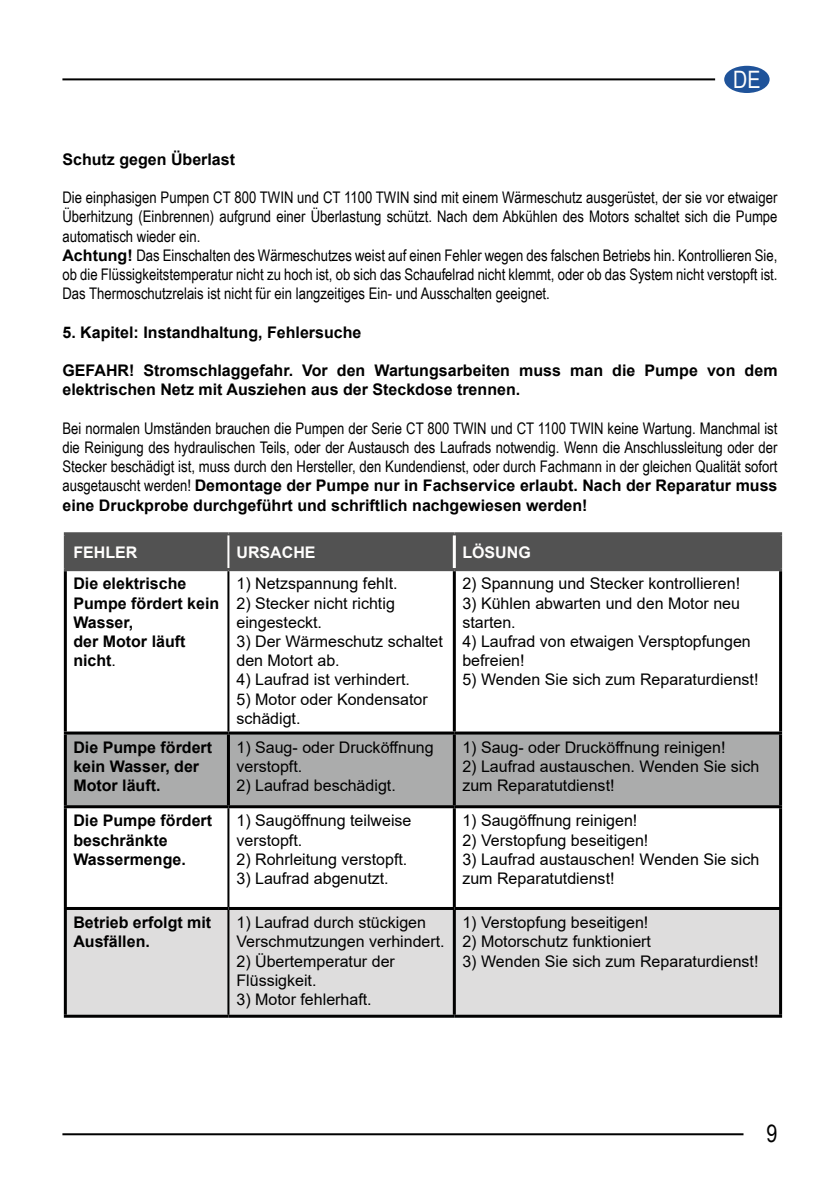
<style>
.page{position:relative;width:840px;height:1191px;background:#fff}
.page>*{position:absolute;margin:0;border:0;box-sizing:border-box;transform-origin:0 0}
.t1{font:24px "Arial Narrow";color:#fffefd}
.t2{font:24px "Arial Narrow";color:#000}
.t3{font:16px/19.2px "Arial Narrow";color:#000}
.t4{font:16px/19.2px "Arial";color:#000}
.t5{font:700 16px/19.2px "Arial";color:#000}
.t6{font:700 16px "Arial";color:#fffefd}
.s1{font-family:"Arial";font-weight:700}
.s2{font-family:"Arial Narrow";font-weight:400}
.s3{font-weight:400}
</style>
<div class="page">
<hr style="left:62px;top:78px;width:652px;height:2px;background:#000">
<div style="left:723px;top:66px;width:46px;height:27px;background:#1f539a;border-radius:50%"></div>
<hr style="left:62px;top:1133px;width:681px;height:2px;background:#000">
<div style="left:65px;top:534px;width:163px;height:35px;background:#525252"></div>
<div style="left:229px;top:535px;width:549px;height:33px;background:#525252"></div>
<div style="left:67px;top:734px;width:711px;height:71px;background:#abacac"></div>
<div style="left:67px;top:910px;width:711px;height:104px;background:#dedddd"></div>
<hr style="left:227px;top:571px;width:2px;height:160px;background:#000">
<hr style="left:227px;top:808px;width:2px;height:99px;background:#000">
<hr style="left:227px;top:910px;width:2px;height:104px;background:#000">
<hr style="left:64px;top:734px;width:3px;height:71px;background:#000">
<hr style="left:227px;top:734px;width:3px;height:71px;background:#000">
<hr style="left:64px;top:571px;width:3px;height:160px;background:#000">
<hr style="left:452px;top:571px;width:3px;height:160px;background:#000">
<hr style="left:778px;top:571px;width:3px;height:160px;background:#000">
<hr style="left:452px;top:734px;width:3px;height:71px;background:#000">
<hr style="left:778px;top:734px;width:3px;height:71px;background:#000">
<hr style="left:64px;top:808px;width:3px;height:99px;background:#000">
<hr style="left:452px;top:808px;width:3px;height:99px;background:#000">
<hr style="left:778px;top:808px;width:3px;height:99px;background:#000">
<hr style="left:64px;top:910px;width:3px;height:104px;background:#000">
<hr style="left:452px;top:910px;width:3px;height:104px;background:#000">
<hr style="left:778px;top:910px;width:3px;height:104px;background:#000">
<hr style="left:64px;top:731px;width:164px;height:3px;background:#000">
<hr style="left:228px;top:731px;width:226px;height:3px;background:#000">
<hr style="left:454px;top:731px;width:327px;height:3px;background:#000">
<hr style="left:64px;top:805px;width:164px;height:3px;background:#000">
<hr style="left:228px;top:805px;width:226px;height:3px;background:#000">
<hr style="left:454px;top:805px;width:327px;height:3px;background:#000">
<hr style="left:64px;top:907px;width:164px;height:3px;background:#000">
<hr style="left:228px;top:907px;width:226px;height:3px;background:#000">
<hr style="left:454px;top:907px;width:327px;height:3px;background:#000">
<hr style="left:64px;top:1014px;width:164px;height:3px;background:#000">
<hr style="left:228px;top:1014px;width:226px;height:3px;background:#000">
<hr style="left:454px;top:1014px;width:327px;height:3px;background:#000">
<hr style="left:227px;top:535px;width:2px;height:33px;background:#fffefd">
<hr style="left:452px;top:535px;width:3px;height:33px;background:#fffefd">
<hr style="left:64px;top:532px;width:164px;height:3px;background:#525252">
<hr style="left:64px;top:535px;width:3px;height:33px;background:#525252">
<hr style="left:228px;top:532px;width:226px;height:3px;background:#525252">
<hr style="left:454px;top:532px;width:327px;height:3px;background:#525252">
<hr style="left:778px;top:535px;width:3px;height:33px;background:#525252">
<hr style="left:64px;top:568px;width:164px;height:3px;background:#525252">
<hr style="left:228px;top:568px;width:226px;height:3px;background:#525252">
<hr style="left:454px;top:568px;width:327px;height:3px;background:#525252">
<h1 class="t1" style="left:732px;top:62px;width:29px">DE</h1>
<p class="t5" style="left:62px;top:150px;width:174px">Schutz gegen Überlast</p>
<p class="t3" style="left:62px;top:187px;width:716px">Die einphasigen Pumpen CT 800 TWIN und CT 1100 TWIN sind mit einem Wärmeschutz ausgerüstet, der sie vor etwaiger Überhitzung (Einbrennen) aufgrund einer Überlastung schützt. Nach dem Abkühlen des Motors schaltet sich die Pumpe automatisch wieder ein.<br><span class="s1">Achtung!</span> Das Einschalten des Wärmeschutzes weist auf einen Fehler wegen des falschen Betriebs hin. Kontrollieren Sie, ob die Flüssigkeitstemperatur nicht zu hoch ist, ob sich das Schaufelrad nicht klemmt, oder ob das System nicht verstopft ist.<br>Das Thermoschutzrelais ist nicht für ein langzeitiges Ein- und Ausschalten geeignet.</p>
<p class="t5" style="left:62px;top:322px;width:300px">5. Kapitel: Instandhaltung, Fehlersuche</p>
<p class="t5" style="left:62px;top:361px;width:716px">GEFAHR! Stromschlaggefahr. Vor den Wartungsarbeiten muss man die Pumpe von dem elektrischen Netz mit Ausziehen aus der Steckdose trennen.</p>
<p class="t3" style="left:62px;top:418px;width:716px;text-align:justify">Bei normalen Umständen brauchen die Pumpen der Serie CT 800 TWIN und CT 1100 TWIN keine Wartung. Manchmal ist die Reinigung des hydraulischen Teils, oder der Austausch des Laufrads notwendig. Wenn die Anschlussleitung oder der Stecker beschädigt ist, muss durch den Hersteller, den Kundendienst, oder durch Fachmann in der gleichen Qualität sofort</p>
<p class="t5" style="left:62px;top:476px;width:716px"><span class="s2">ausgetauscht werden!</span> Demontage der Pumpe nur in Fachservice erlaubt. Nach der Reparatur muss eine Druckprobe durchgeführt und schriftlich nachgewiesen werden!</p>
<p class="t6" style="left:73px;top:540px;width:65px">FEHLER</p>
<p class="t6" style="left:236px;top:540px;width:81px">URSACHE</p>
<p class="t6" style="left:462px;top:540px;width:70px">LÖSUNG</p>
<p class="t5" style="left:73px;top:574px;width:147px">Die elektrische<br>Pumpe fördert kein<br>Wasser,<br>der Motor läuft nicht<span class="s3">.</span></p>
<p class="t4" style="left:236px;top:574px;width:162px">1) Netzspannung fehlt.</p>
<p class="t4" style="left:462px;top:574px;width:279px">2) Spannung und Stecker kontrollieren!</p>
<p class="t4" style="left:462px;top:593px;width:279px">3) Kühlen abwarten und den Motor neu starten.</p>
<p class="t4" style="left:462px;top:631px;width:290px">4) Laufrad von etwaigen Versptopfungen befreien!</p>
<p class="t4" style="left:462px;top:670px;width:297px">5) Wenden Sie sich zum Reparaturdienst!</p>
<p class="t4" style="left:236px;top:593px;width:160px">2) Stecker nicht richtig eingesteckt.</p>
<p class="t4" style="left:236px;top:631px;width:208px">3) Der Wärmeschutz schaltet den Motort ab.</p>
<p class="t4" style="left:236px;top:670px;width:175px">4) Laufrad ist verhindert.</p>
<p class="t4" style="left:236px;top:689px;width:193px">5) Motor oder Kondensator schädigt.</p>
<p class="t5" style="left:73px;top:737px;width:140px">Die Pumpe fördert kein Wasser, der<br>Motor läuft.</p>
<p class="t4" style="left:236px;top:737px;width:199px">1) Saug- oder Drucköffnung verstopft.</p>
<p class="t4" style="left:236px;top:775px;width:161px">2) Laufrad beschädigt.</p>
<p class="t5" style="left:73px;top:811px;width:140px">Die Pumpe fördert beschränkte<br>Wassermenge.</p>
<p class="t4" style="left:236px;top:811px;width:176px">1) Saugöffnung teilweise verstopft.</p>
<p class="t4" style="left:236px;top:849px;width:172px">2) Rohrleitung verstopft.</p>
<p class="t4" style="left:236px;top:868px;width:154px">3) Laufrad abgenutzt.</p>
<p class="t5" style="left:73px;top:913px;width:139px">Betrieb erfolgt mit<br>Ausfällen.</p>
<p class="t4" style="left:236px;top:912px;width:210px">1) Laufrad durch stückigen<br>Verschmutzungen verhindert.</p>
<p class="t4" style="left:236px;top:951px;width:160px">2) Übertemperatur der<br>Flüssigkeit.</p>
<p class="t4" style="left:236px;top:989px;width:137px">3) Motor fehlerhaft.</p>
<p class="t4" style="left:462px;top:737px;width:264px">1) Saug- oder Drucköffnung reinigen!</p>
<p class="t4" style="left:462px;top:756px;width:298px">2) Laufrad austauschen. Wenden Sie sich zum Reparatutdienst!</p>
<p class="t4" style="left:462px;top:811px;width:176px">1) Saugöffnung reinigen!</p>
<p class="t4" style="left:462px;top:830px;width:187px">2) Verstopfung beseitigen!</p>
<p class="t4" style="left:462px;top:849px;width:298px">3) Laufrad austauschen! Wenden Sie sich zum Reparatutdienst!</p>
<p class="t4" style="left:462px;top:912px;width:187px">1) Verstopfung beseitigen!</p>
<p class="t4" style="left:462px;top:932px;width:190px">2) Motorschutz funktioniert</p>
<p class="t4" style="left:462px;top:951px;width:297px">3) Wenden Sie sich zum Reparaturdienst!</p>
<h1 class="t2" style="left:766px;top:1115px;width:12px">9</h1>
</div>
